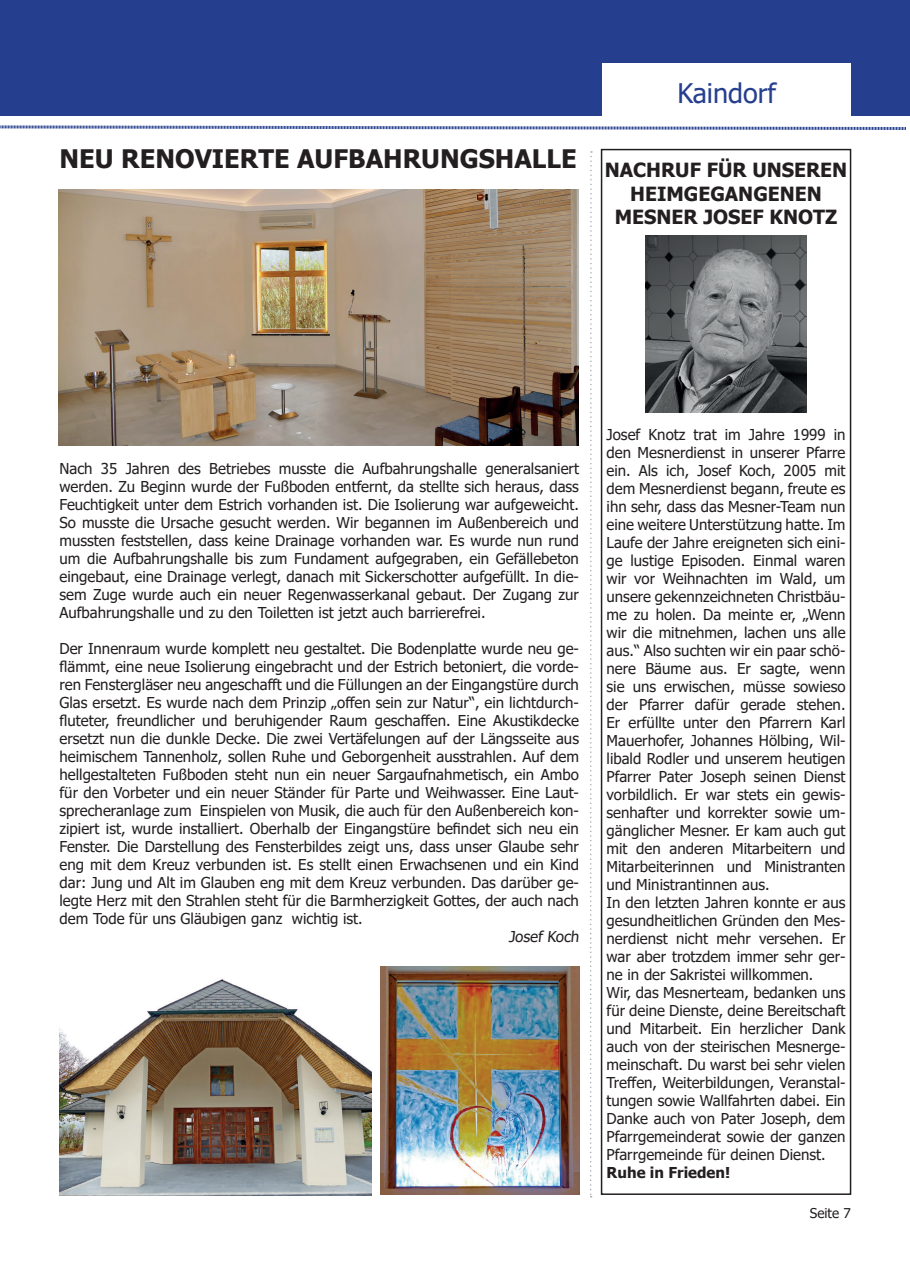
<style>
.page{position:relative;width:910px;height:1280px;background:#fff}
.page>*{position:absolute;margin:0;border:0;box-sizing:border-box;transform-origin:0 0}
.t1{font:27px "Tahoma";color:#253f8e}
.t2{font:700 25.5px "Tahoma";color:#231f20}
.t3{font:700 19.5px/23.4px "Tahoma";color:#231f20;text-align:center}
.t4{font:15px/18px "Tahoma";color:#231f20}
.t5{font:700 15px "Tahoma";color:#231f20}
.t6{font:13.5px "Tahoma";color:#231f20}
</style>
<div class="page">
<img style="left:60px;top:978px;width:312px;height:217px">
<svg style="left:590px;top:151px;width:2px;height:1046px"></svg>
<div style="left:601px;top:149px;width:250px;height:1046px;border:2px solid #231f20"></div>
<img style="left:59px;top:189px;width:519px;height:257px">
<img style="left:645px;top:235px;width:161px;height:178px">
<img style="left:380px;top:966px;width:199px;height:229px">
<div style="left:0;top:0;width:910px;height:116px;background:#253f8e"></div>
<div style="left:603px;top:64px;width:248px;height:53px;background:#fff"></div>
<svg style="left:0;top:125px;width:906px;height:5px"></svg>
<h2 class="t2" style="left:60px;top:141px;width:519px">NEU RENOVIERTE AUFBAHRUNGSHALLE</h2>
<h1 class="t1" style="left:677px;top:75px;width:100px">Kaindorf</h1>
<h3 class="t3" style="left:605px;top:159px;width:244px">NACHRUF FÜR UNSEREN<br>HEIMGEGANGENEN<br>MESNER JOSEF KNOTZ</h3>
<p class="t4" style="left:60px;top:461px;width:521px;text-align:justify">Nach 35 Jahren des Betriebes musste die Aufbahrungshalle generalsaniert werden. Zu Beginn wurde der Fußboden entfernt, da stellte sich heraus, dass Feuchtigkeit unter dem Estrich vorhanden ist. Die Isolierung war aufgeweicht.<br>So musste die Ursache gesucht werden. Wir begannen im Außenbereich und mussten feststellen, dass keine Drainage vorhanden war. Es wurde nun rund um die Aufbahrungshalle bis zum Fundament aufgegraben, ein Gefällebeton eingebaut, eine Drainage verlegt, danach mit Sickerschotter aufgefüllt. In die&shy;sem Zuge wurde auch ein neuer Regenwasserkanal gebaut. Der Zugang zur Aufbahrungshalle und zu den Toiletten ist jetzt auch barrierefrei.</p>
<p class="t4" style="left:60px;top:641px;width:521px">Der Innenraum wurde komplett neu gestaltet. Die Bodenplatte wurde neu ge-</p>
<p class="t4" style="left:60px;top:659px;width:521px">flämmt, eine neue Isolierung eingebracht und der Estrich betoniert, die vorde-</p>
<p class="t4" style="left:60px;top:677px;width:521px">ren Fenstergläser neu angeschafft und die Füllungen an der Eingangstüre durch</p>
<p class="t4" style="left:60px;top:695px;width:521px">Glas ersetzt. Es wurde nach dem Prinzip „offen sein zur Natur“, ein lichtdurch-</p>
<p class="t4" style="left:60px;top:713px;width:521px">fluteter, freundlicher und beruhigender Raum geschaffen. Eine Akustikdecke</p>
<p class="t4" style="left:60px;top:731px;width:521px">ersetzt nun die dunkle Decke. Die zwei Vertäfelungen auf der Längsseite aus</p>
<p class="t4" style="left:60px;top:749px;width:521px">heimischem Tannenholz, sollen Ruhe und Geborgenheit ausstrahlen. Auf dem</p>
<p class="t4" style="left:60px;top:767px;width:521px">hellgestalteten Fußboden steht nun ein neuer Sargaufnahmetisch, ein Ambo</p>
<p class="t4" style="left:60px;top:785px;width:521px">für den Vorbeter und ein neuer Ständer für Parte und Weihwasser. Eine Laut-</p>
<p class="t4" style="left:60px;top:803px;width:521px">sprecheranlage zum Einspielen von Musik, die auch für den Außenbereich kon-</p>
<p class="t4" style="left:60px;top:821px;width:521px">zipiert ist, wurde installiert. Oberhalb der Eingangstüre befindet sich neu ein</p>
<p class="t4" style="left:60px;top:839px;width:521px">Fenster. Die Darstellung des Fensterbildes zeigt uns, dass unser Glaube sehr</p>
<p class="t4" style="left:60px;top:857px;width:521px">eng mit dem Kreuz verbunden ist. Es stellt einen Erwachsenen und ein Kind</p>
<p class="t4" style="left:60px;top:875px;width:521px">dar: Jung und Alt im Glauben eng mit dem Kreuz verbunden. Das darüber ge-</p>
<p class="t4" style="left:60px;top:893px;width:521px">legte Herz mit den Strahlen steht für die Barmherzigkeit Gottes, der auch nach</p>
<p class="t4" style="left:60px;top:911px;width:305px">dem Tode für uns Gläubigen ganz wichtig ist.</p>
<p class="t4" style="left:509px;top:929px;width:74px">Josef Koch</p>
<p class="t4" style="left:607px;top:426px;width:240px">Josef Knotz trat im Jahre 1999 in den Mesnerdienst in unserer Pfarre ein. Als ich, Josef Koch, 2005 mit dem Mesnerdienst begann, freute es ihn sehr, dass das Mesner-Team nun eine weitere Unterstützung hatte. Im Laufe der Jahre ereigneten sich eini&shy;ge lustige Episoden. Einmal waren wir vor Weihnachten im Wald, um unsere gekennzeichneten Christbäu&shy;me zu holen. Da meinte er, „Wenn wir die mitnehmen, lachen uns alle aus.“ Also suchten wir ein paar schö&shy;nere Bäume aus. Er sagte, wenn sie uns erwischen, müsse sowieso der Pfarrer dafür gerade stehen.<br>Er erfüllte unter den Pfarrern Karl Mauerhofer, Johannes Hölbing, Wil&shy;libald Rodler und unserem heutigen Pfarrer Pater Joseph seinen Dienst vorbildlich. Er war stets ein gewis&shy;senhafter und korrekter sowie um&shy;gänglicher Mesner. Er kam auch gut mit den anderen Mitarbeitern und Mitarbeiterinnen und Ministranten und Ministrantinnen aus.<br>In den letzten Jahren konnte er aus gesundheitlichen Gründen den Mes&shy;nerdienst nicht mehr versehen. Er war aber trotzdem immer sehr ger&shy;ne in der Sakristei willkommen.<br>Wir, das Mesnerteam, bedanken uns für deine Dienste, deine Bereitschaft und Mitarbeit. Ein herzlicher Dank auch von der steirischen Mesnerge&shy;meinschaft. Du warst bei sehr vielen Treffen, Weiterbildungen, Veranstal&shy;tungen sowie Wallfahrten dabei. Ein Danke auch von Pater Joseph, dem Pfarrgemeinderat sowie der ganzen Pfarrgemeinde für deinen Dienst.</p>
<p class="t5" style="left:607px;top:1162px;width:125px">Ruhe in Frieden!</p>
<p class="t6" style="left:810px;top:1204px;width:42px">Seite 7</p>
</div>
